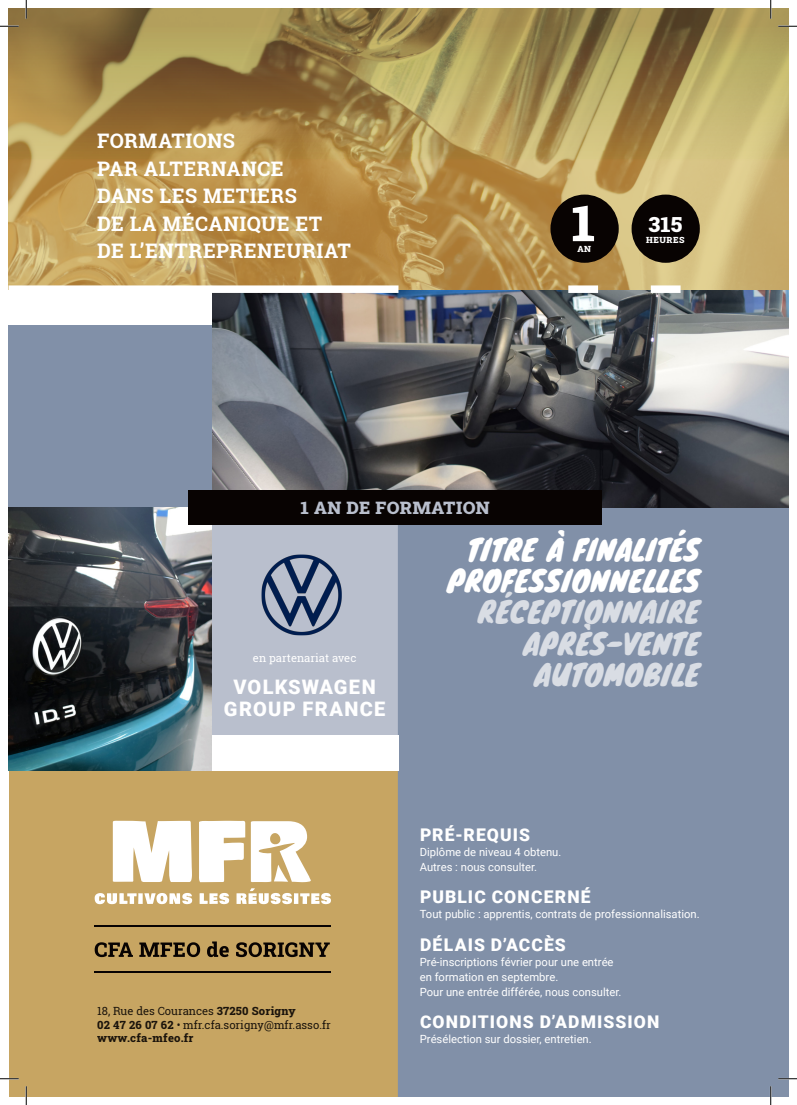
<style>
.page{position:relative;width:797px;height:1105px;background:#fff}
.page>*{position:absolute;margin:0;border:0;box-sizing:border-box;transform-origin:0 0}
.t1{font:900 50px "Roboto Slab";color:#fff}
.t2{font:28.75px "Knewave";letter-spacing:.01em;color:#d9dde4}
.t3{font:28.75px "Knewave";letter-spacing:.005em;color:#fff}
.t4{font:28.75px "Knewave";letter-spacing:-.015em;color:#fff}
.t5{font:900 21.25px "Roboto Slab";color:#fff}
.t6{font:700 20px "Roboto Slab";letter-spacing:.025em;color:#fff}
.t7{font:900 20px "Roboto";letter-spacing:.065em;color:#fff}
.t8{font:900 17.5px "Roboto";letter-spacing:.065em;color:#fff}
.t9{font:900 17.5px "Roboto Slab";letter-spacing:.02em;color:#b9bfcd}
.t10{font:11.25px/15px "Roboto";color:#fff}
.t11{font:11.25px/13.8px "Roboto Slab";color:#231f20}
.t12{font:11.25px "Roboto Slab";color:#fff}
.t13{font:900 8.62px "Roboto Slab";letter-spacing:.055em;color:#fff}
.s1{font-weight:800}
.s2{font-family:"Roboto Slab"}
</style>
<div class="page">
<div style="left:9px;top:770px;width:779px;height:326px;background:#c7a562"></div>
<svg style="left:95px;top:893px;width:97px;height:11px"></svg>
<svg style="left:199px;top:893px;width:30px;height:11px"></svg>
<svg style="left:236px;top:888px;width:95px;height:16px"></svg>
<svg style="left:113px;top:821px;width:79px;height:61px;background:#f8f5ed"></svg>
<svg style="left:199px;top:821px;width:46px;height:61px"></svg>
<svg style="left:251px;top:821px;width:60px;height:61px"></svg>
<hr style="left:94px;top:926px;width:236px;height:1px;background:#080302">
<hr style="left:94px;top:971px;width:236px;height:1px;background:#080302">
<svg style="left:95px;top:942px;width:38px;height:15px"></svg>
<svg style="left:139px;top:942px;width:61px;height:15px"></svg>
<svg style="left:207px;top:941px;width:22px;height:16px"></svg>
<svg style="left:236px;top:942px;width:94px;height:15px"></svg>
<img style="left:9px;top:507px;width:203px;height:263px">
<div style="left:212px;top:507px;width:186px;height:263px;background:#b9bfcd"></div>
<div style="left:398px;top:507px;width:390px;height:589px;background:#8190a8"></div>
<img style="left:212px;top:289px;width:576px;height:218px">
<div style="left:9px;top:289px;width:203px;height:218px;background:#8190a8"></div>
<div style="left:9px;top:288px;width:203px;height:37px;background:#fff"></div>
<div style="left:188px;top:490px;width:414px;height:34px;background:#080302"></div>
<div style="left:212px;top:735px;width:186px;height:35px;background:#fff"></div>
<img style="left:9px;top:9px;width:779px;height:280px">
<div style="left:631px;top:195px;width:68px;height:68px;background:#080302;border-radius:50%"></div>
<div style="left:550px;top:195px;width:68px;height:68px;background:#080302;border-radius:50%"></div>
<div style="left:568px;top:285px;width:30px;height:8px;background:#fff"></div>
<div style="left:9px;top:285px;width:389px;height:8px;background:#fff"></div>
<div style="left:650px;top:285px;width:30px;height:8px;background:#fff"></div>
<img style="left:257px;top:552px;width:88px;height:87px;border-radius:44px">
<svg style="left:0;top:25px;width:19px;height:2px"></svg>
<svg style="left:778px;top:25px;width:19px;height:2px"></svg>
<svg style="left:0;top:1078px;width:19px;height:1px"></svg>
<svg style="left:778px;top:1078px;width:19px;height:1px"></svg>
<svg style="left:25px;top:0;width:2px;height:19px"></svg>
<svg style="left:25px;top:1086px;width:2px;height:19px"></svg>
<svg style="left:770px;top:0;width:1px;height:19px"></svg>
<svg style="left:770px;top:1086px;width:1px;height:19px"></svg>
<p class="t6" style="left:97px;top:127px;width:139px">FORMATIONS</p>
<p class="t6" style="left:97px;top:155px;width:188px">PAR ALTERNANCE</p>
<p class="t6" style="left:97px;top:182px;width:201px">DANS LES METIERS</p>
<p class="t6" style="left:97px;top:210px;width:227px">DE LA MÉCANIQUE ET</p>
<p class="t6" style="left:97px;top:237px;width:255px">DE L’ENTREPRENEURIAT</p>
<p class="t1" style="left:572px;top:189px;width:24px">1</p>
<p class="t13" style="left:577px;top:243px;width:15px">AN</p>
<p class="t5" style="left:648px;top:210px;width:36px">315</p>
<p class="t13" style="left:646px;top:234px;width:40px">HEURES</p>
<p class="t9" style="left:301px;top:496px;width:190px">1 AN DE FORMATION</p>
<p class="t12" style="left:253px;top:650px;width:105px">en partenariat avec</p>
<p class="t7" style="left:233px;top:673px;width:144px">VOLKSWAGEN</p>
<p class="t7" style="left:224px;top:695px;width:163px">GROUP FRANCE</p>
<p class="t4" style="left:467px;top:527px;width:234px">TITRE À FINALITÉS</p>
<p class="t3" style="left:447px;top:558px;width:254px">PROFESSIONNELLES</p>
<p class="t2" style="left:478px;top:589px;width:223px">RÉCEPTIONNAIRE</p>
<p class="t2" style="left:523px;top:621px;width:178px">APRÈS-VENTE</p>
<p class="t2" style="left:534px;top:652px;width:167px">AUTOMOBILE</p>
<p class="t11" style="left:97px;top:1004px;width:235px">18, Rue des Courances <span class="s1">37250 Sorigny<br>02 47 26 07 62</span> • mfr.cfa.sorigny@mfr.asso.fr <span class="s1">www.cfa-mfeo.fr</span></p>
<p class="t8" style="left:420px;top:822px;width:112px">PRÉ-REQUIS</p>
<p class="t10" style="left:420px;top:844px;width:143px">Diplôme de niveau 4 obtenu<span class="s2">.</span></p>
<p class="t10" style="left:420px;top:859px;width:119px">Autres : nous consulter.</p>
<p class="t8" style="left:420px;top:885px;width:172px">PUBLIC CONCERNÉ</p>
<p class="t10" style="left:420px;top:906px;width:281px">Tout public : apprentis, contrats de professionnalisation.</p>
<p class="t8" style="left:420px;top:932px;width:147px">DÉLAIS D’ACCÈS</p>
<p class="t10" style="left:420px;top:954px;width:195px">Pré-inscriptions février pour une entrée</p>
<p class="t10" style="left:420px;top:969px;width:203px">en formation en septembre.<br>Pour une entrée différée, nous consulter.</p>
<p class="t8" style="left:420px;top:1010px;width:241px">CONDITIONS D’ADMISSION</p>
<p class="t10" style="left:420px;top:1031px;width:173px">Présélection sur dossier, entretien.</p>
</div>
